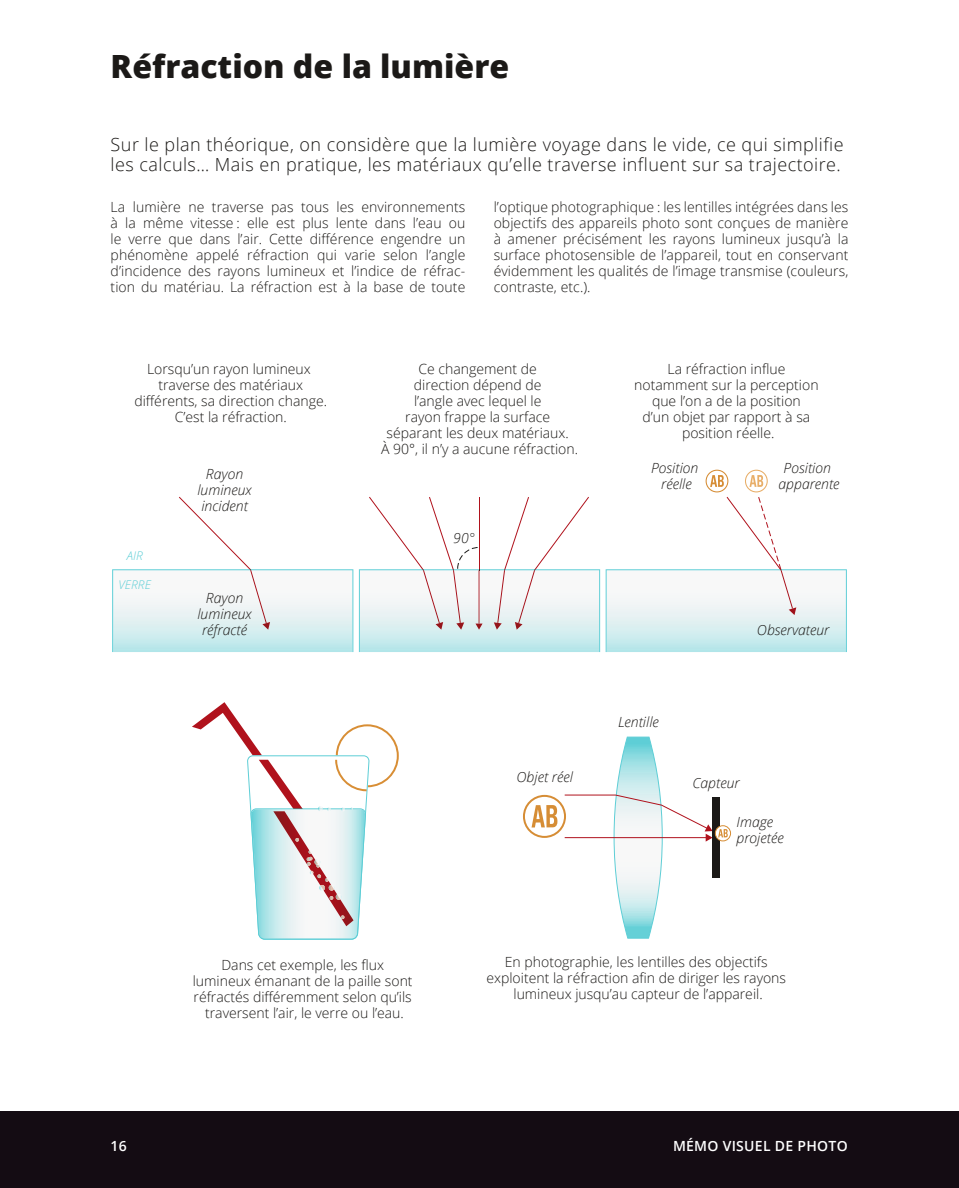
<style>
.page{position:relative;width:959px;height:1188px;background:#fff}
.page>*{position:absolute;margin:0;border:0;box-sizing:border-box;transform-origin:0 0}
.t1{font:800 32px "Open Sans";color:#1b1917}
.t2{font:300 18px/20px "Open Sans";letter-spacing:.025em;color:#1b1917}
.t3{font:300 14px/16px "Open Sans";color:#1b1917;text-align:center}
.t4{font:italic 300 14px/16px "Open Sans";color:#1b1917;text-align:center}
.t5{font:600 14px "Open Sans";letter-spacing:.02em;color:#fff}
.t6{font:italic 300 12px "Open Sans";color:#5eced6}
</style>
<div class="page">
<div style="left:0;top:1112px;width:958px;height:76px;background:#140c13"></div>
<svg style="left:112px;top:497px;width:241px;height:155px"></svg>
<svg style="left:192px;top:702px;width:206px;height:238px"></svg>
<svg style="left:523px;top:796px;width:41px;height:41px"></svg>
<div style="left:522px;top:795px;width:43px;height:43px;border:2px solid #d68d35;border-radius:50%"></div>
<svg style="left:531px;top:805px;width:26px;height:22px"></svg>
<div style="left:714px;top:825px;width:16px;height:16px;border:1px solid #d68d35;border-radius:50%"></div>
<svg style="left:563px;top:736px;width:164px;height:203px"></svg>
<svg style="left:359px;top:470px;width:487px;height:182px"></svg>
<h1 class="t1" style="left:111px;top:42px;width:400px">réfraction de la lumière</h1>
<p class="t2" style="left:111px;top:134px;width:734px">Sur le plan théorique, on considère que la lumière voyage dans le vide, ce qui simplifie les calculs… Mais en pratique, les matériaux qu’elle traverse influent sur sa trajectoire.</p>
<p class="t3" style="left:111px;top:199px;width:356px;text-align:justify">La lumière ne traverse pas tous les environnements à la même vitesse : elle est plus lente dans l’eau ou le verre que dans l’air. Cette différence engendre un phéno mène appelé réfraction qui varie selon l’angle d’incidence des rayons lumineux et l’indice de réfrac&shy;tion du matériau. La réfraction est à la base de toute</p>
<p class="t3" style="left:493px;top:199px;width:356px;text-align:justify">l’optique photographique : les lentilles intégrées dans les objectifs des appareils photo sont conçues de manière à amener précisément les rayons lumineux jusqu’à la surface photosensible de l’appareil, tout en conservant évidemment les qualités de l’image transmise (couleurs, contraste, etc.).</p>
<p class="t3" style="left:134px;top:360px;width:194px">Lorsqu’un rayon lumineux traverse des matériaux différents, sa direction change.<br>C’est la réfraction.</p>
<p class="t3" style="left:381px;top:360px;width:198px">Ce changement de<br>direction dépend de<br>l’angle avec lequel le<br>rayon frappe la surface séparant les deux matériaux.<br>À 90°, il n’y a aucune réfraction.</p>
<p class="t3" style="left:634px;top:360px;width:186px">La réfraction influe notamment sur la perception que l’on a de la position<br>d’un objet par rapport à sa position réelle.</p>
<p class="t4" style="left:197px;top:465px;width:56px">Rayon lumineux incident</p>
<p class="t4" style="left:650px;top:459px;width:49px">Position réelle</p>
<p class="t4" style="left:778px;top:459px;width:63px">Position apparente</p>
<p class="t6" style="left:127px;top:547px;width:17px">AIR</p>
<p class="t6" style="left:119px;top:576px;width:34px">VERRE</p>
<p class="t4" style="left:197px;top:589px;width:56px">Rayon lumineux réfracté</p>
<p class="t4" style="left:453px;top:529px;width:23px">90°</p>
<p class="t4" style="left:516px;top:769px;width:58px">Objet réel</p>
<p class="t4" style="left:617px;top:713px;width:42px">Lentille</p>
<p class="t4" style="left:756px;top:621px;width:74px">Observateur</p>
<p class="t4" style="left:692px;top:775px;width:49px">Capteur</p>
<p class="t4" style="left:736px;top:813px;width:49px;text-align:left">Image projetée</p>
<p class="t3" style="left:193px;top:956px;width:221px">Dans cet exemple, les flux lumineux émanant de la paille sont réfractés différemment selon qu’ils traversent l’air, le verre ou l’eau.</p>
<p class="t3" style="left:486px;top:954px;width:301px">En photographie, les lentilles des objectifs exploitent la réfraction afin de diriger les rayons lumineux jusqu’au capteur de l’appareil.</p>
<p class="t5" style="left:111px;top:1136px;width:18px">16</p>
<p class="t5" style="left:672px;top:1136px;width:176px">MÉMO VISUEL DE PHOTO</p>
</div>
